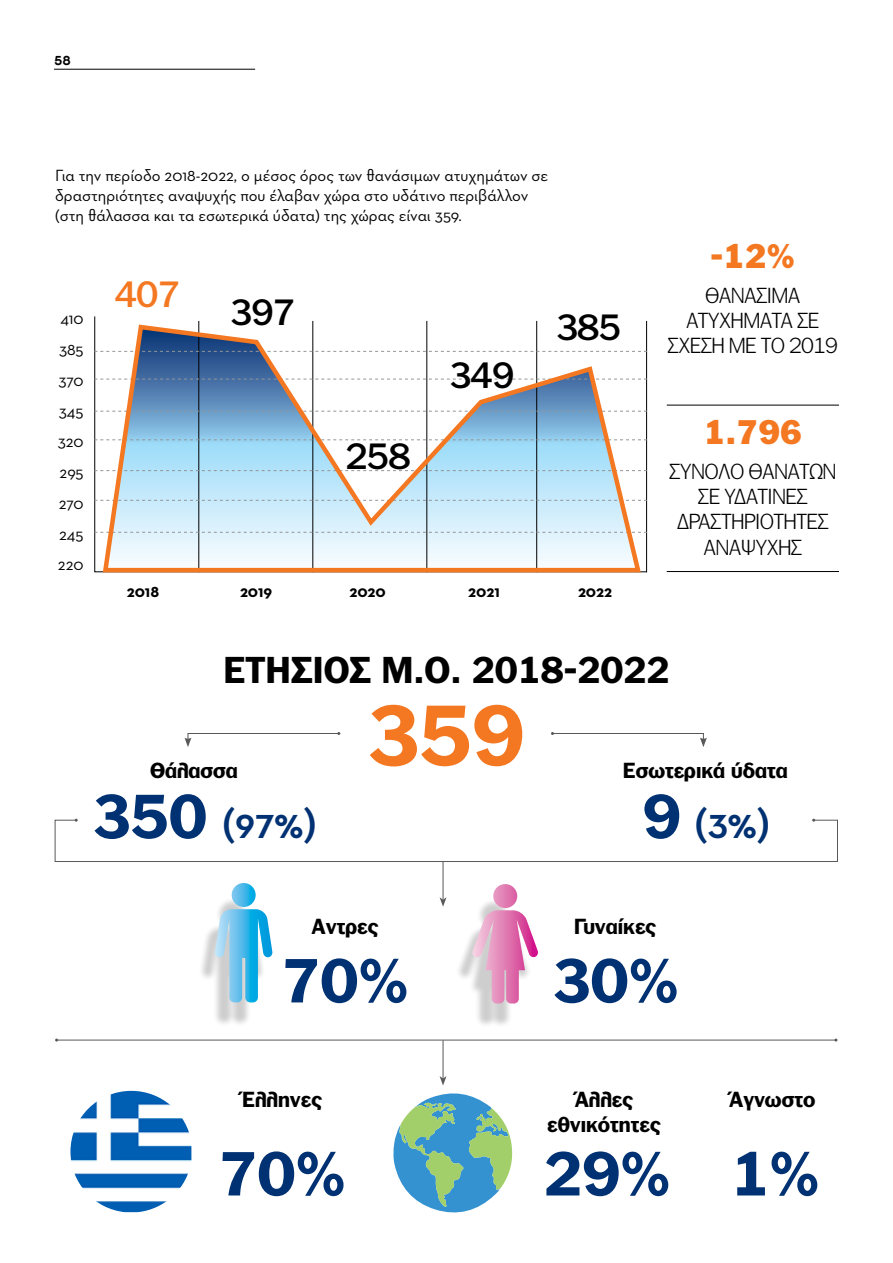
<style>
.page{position:relative;width:893px;height:1263px;background:#fff}
.page>*{position:absolute;margin:0;border:0;box-sizing:border-box;transform-origin:0 0}
.t1{font:700 82.5px "PF Franklin Gothic";color:#f47721}
.t2{font:700 60px "PF Franklin Gothic";color:#003172}
.t3{font:700 43.5px "Neutraface Two Disp Greek";color:#003172}
.t4{font:700 36px "PF Franklin Gothic";color:#000}
.t5{font:35.25px "PF Franklin Gothic Med";color:#000}
.t6{font:35.25px "PF Franklin Gothic Med";color:#f47721}
.t7{font:900 33px "PF Franklin Gothic";color:#f47721}
.t8{font:300 21px/25.2px "PF Franklin Gothic";color:#000;text-align:center}
.t9{font:700 21px/25.2px "PF Franklin Gothic";color:#000;text-align:center}
.t10{font:16.5px/30.8px "Neutraface Two Text Greek";color:#000;text-align:justify}
.t11{font:700 16.5px "Neutraface Two Text Greek";color:#000}
.t12{font:500 13.5px "Noir Pro";color:#000}
.s1{font-family:"PF Franklin Gothic";font-size:60px}
</style>
<div class="page">
<hr style="left:54px;top:69px;width:201px;height:1px;background:#000">
<hr style="left:667px;top:405px;width:172px;height:1px;background:#000">
<hr style="left:667px;top:571px;width:172px;height:1px;background:#000">
<svg style="left:551px;top:732px;width:156px;height:15px"></svg>
<svg style="left:184px;top:732px;width:156px;height:15px"></svg>
<img style="left:70px;top:1091px;width:121px;height:121px">
<svg style="left:54px;top:819px;width:784px;height:43px"></svg>
<hr style="left:57px;top:1040px;width:779px;height:1px;background:#595959">
<hr style="left:443px;top:861px;width:1px;height:39px;background:#595959">
<svg style="left:440px;top:897px;width:6px;height:10px"></svg>
<hr style="left:443px;top:1040px;width:1px;height:38px;background:#595959">
<svg style="left:393px;top:1076px;width:120px;height:137px"></svg>
<svg style="left:94px;top:316px;width:554px;height:256px"></svg>
<hr style="left:198px;top:321px;width:1px;height:251px;background:#000">
<hr style="left:312px;top:321px;width:1px;height:251px;background:#000">
<hr style="left:426px;top:321px;width:1px;height:251px;background:#000">
<hr style="left:536px;top:321px;width:1px;height:251px;background:#000">
<hr style="left:646px;top:321px;width:1px;height:251px;background:#000">
<div style="left:198px;top:897px;width:68px;height:130px;background:#000;opacity:.2"></div>
<svg style="left:215px;top:883px;width:58px;height:119px"></svg>
<div style="left:455px;top:898px;width:76px;height:130px;background:#000;opacity:.2"></div>
<svg style="left:472px;top:884px;width:66px;height:119px"></svg>
<svg style="left:100px;top:322px;width:544px;height:251px"></svg>
<p class="t12" style="left:54px;top:50px;width:18px">58</p>
<p class="t10" style="left:55px;top:166px;width:495px;line-height:19.8px;text-align:left">Για την περίοδο 2018-2022, ο μέσος όρος των θανάσιμων ατυχημάτων σε δραστηριότητες αναψυχής που έλαβαν χώρα στο υδάτινο περιβάλλον (στη θάλασσα και τα εσωτερικά ύδατα) της χώρας είναι 359.</p>
<p class="t10" style="left:58px;top:303px;width:27px">410<br>385<br>370<br>345<br>320<br>295<br>270<br>245<br>220</p>
<h3 class="t6" style="left:115px;top:274px;width:66px">407</h3>
<h3 class="t5" style="left:230px;top:293px;width:66px">397</h3>
<h3 class="t5" style="left:346px;top:436px;width:66px">258</h3>
<h3 class="t5" style="left:449px;top:355px;width:66px">349</h3>
<h3 class="t5" style="left:556px;top:307px;width:66px">385</h3>
<p class="t11" style="left:127px;top:582px;width:34px">2018</p>
<p class="t11" style="left:240px;top:582px;width:34px">2019</p>
<p class="t11" style="left:349px;top:582px;width:38px">2020</p>
<p class="t11" style="left:468px;top:582px;width:33px">2021</p>
<p class="t11" style="left:578px;top:582px;width:36px">2022</p>
<h3 class="t7" style="left:710px;top:236px;width:87px">-12%</h3>
<p class="t8" style="left:668px;top:282px;width:171px">ΘΑΝΆΣΙΜΑ<br>ΑΤΥΧΉΜΑΤΑ ΣΕ<br>ΣΧΈΣΗ ΜΕ ΤΟ 2019</p>
<h3 class="t7" style="left:704px;top:413px;width:100px">1.796</h3>
<p class="t8" style="left:669px;top:459px;width:168px">ΣΥΝΟΛΟ ΘΑΝΑΤΩΝ<br>ΣΕ ΥΔΑΤΙΝΕΣ<br>ΔΡΑΣΤΗΡΙΟΤΗΤΕΣ<br>ΑΝΑΨΥΧΗΣ</p>
<h3 class="t4" style="left:224px;top:649px;width:447px">ΕΤΉΣΙΟΣ Μ.Ο. 2018-2022</h3>
<h1 class="t1" style="left:366px;top:687px;width:160px">359</h1>
<p class="t9" style="left:150px;top:758px;width:89px">Θάλασσα</p>
<p class="t9" style="left:623px;top:758px;width:166px">Εσωτερικά ύδατα</p>
<h3 class="t3" style="left:92px;top:800px;width:226px"><span class="s1">350</span> (97%)</h3>
<h3 class="t3" style="left:643px;top:800px;width:129px"><span class="s1">9</span> (3%)</h3>
<p class="t9" style="left:312px;top:914px;width:68px">Aντρες</p>
<h2 class="t2" style="left:282px;top:945px;width:128px">70%</h2>
<p class="t9" style="left:242px;top:1087px;width:81px">Έλληνες</p>
<h2 class="t2" style="left:219px;top:1138px;width:128px">70%</h2>
<p class="t9" style="left:574px;top:914px;width:84px">Γυναίκες</p>
<h2 class="t2" style="left:552px;top:945px;width:128px">30%</h2>
<p class="t9" style="left:547px;top:1087px;width:115px">Άλλες εθνικότητες</p>
<p class="t9" style="left:729px;top:1087px;width:88px">Άγνωστο</p>
<h2 class="t2" style="left:544px;top:1138px;width:277px">29% 1%</h2>
</div>
